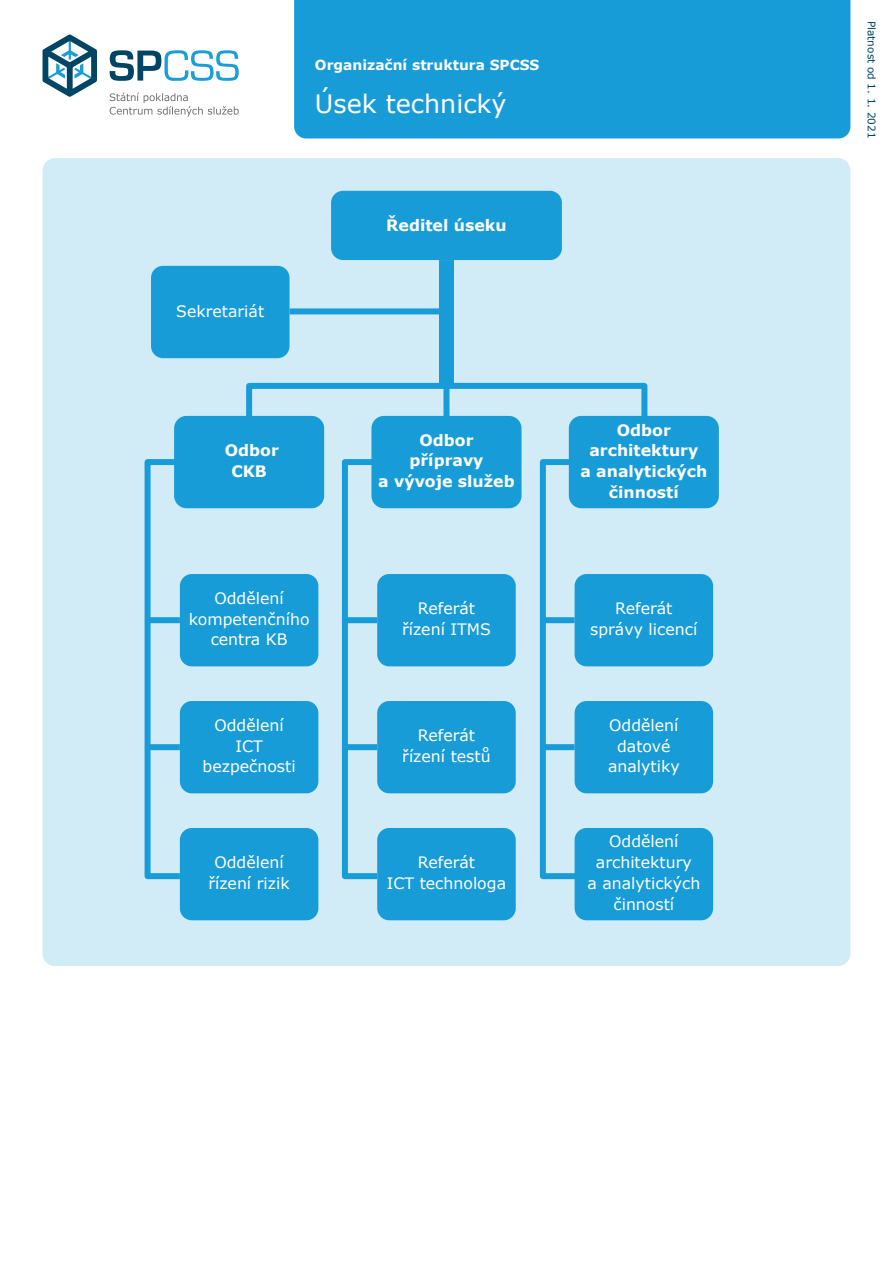
<style>
.page{position:relative;width:893px;height:1263px;background:#fff}
.page>*{position:absolute;margin:0;border:0;box-sizing:border-box;transform-origin:0 0}
.t1{font:25.35px "Verdana";color:#fff}
.t2{font:15.75px/20.7px "Verdana";color:#fff;text-align:center}
.t3{font:700 15.75px/20.7px "Verdana";color:#fff;text-align:center}
.t4{font:700 13.8px "Verdana";color:#fff}
.t5{font:10.5px "Verdana";color:#014663}
</style>
<div class="page">
<div style="left:43px;top:158px;width:807px;height:808px;background:#d1ebf7;border-radius:13px"></div>
<div style="left:294px;top:0;width:556px;height:138px;background:#189cd8"></div>
<div style="left:289px;top:308px;width:162px;height:6px;background:#189cd8"></div>
<div style="left:151px;top:266px;width:138px;height:92px;background:#189cd8;border-radius:12px"></div>
<div style="left:439px;top:260px;width:15px;height:126px;background:#189cd8"></div>
<div style="left:331px;top:191px;width:231px;height:69px;background:#189cd8;border-radius:12px"></div>
<svg style="left:42px;top:35px;width:55px;height:62px"></svg>
<svg style="left:110px;top:93px;width:129px;height:24px"></svg>
<svg style="left:110px;top:50px;width:129px;height:31px"></svg>
<div style="left:569px;top:416px;width:150px;height:92px;background:#189cd8;border-radius:12px"></div>
<div style="left:575px;top:574px;width:138px;height:92px;background:#189cd8;border-radius:12px"></div>
<div style="left:575px;top:701px;width:138px;height:92px;background:#189cd8;border-radius:12px"></div>
<div style="left:575px;top:828px;width:138px;height:92px;background:#189cd8;border-radius:12px"></div>
<svg style="left:243px;top:382px;width:407px;height:500px"></svg>
<div style="left:345px;top:617px;width:32px;height:6px;background:#189cd8"></div>
<div style="left:345px;top:744px;width:32px;height:6px;background:#189cd8"></div>
<div style="left:377px;top:574px;width:139px;height:92px;background:#189cd8;border-radius:12px"></div>
<div style="left:377px;top:701px;width:139px;height:92px;background:#189cd8;border-radius:12px"></div>
<div style="left:377px;top:828px;width:139px;height:92px;background:#189cd8;border-radius:12px"></div>
<div style="left:180px;top:828px;width:138px;height:92px;background:#189cd8;border-radius:12px"></div>
<svg style="left:144px;top:459px;width:42px;height:423px"></svg>
<div style="left:148px;top:617px;width:32px;height:6px;background:#189cd8"></div>
<div style="left:180px;top:574px;width:138px;height:92px;background:#189cd8;border-radius:12px"></div>
<div style="left:180px;top:701px;width:138px;height:92px;background:#189cd8;border-radius:12px"></div>
<div style="left:174px;top:416px;width:150px;height:92px;background:#189cd8;border-radius:12px"></div>
<div style="left:148px;top:744px;width:32px;height:6px;background:#189cd8"></div>
<p class="t4" style="left:315px;top:56px;width:226px">Organizační struktura SPCSS</p>
<h1 class="t1" style="left:315px;top:86px;width:193px">Úsek technický</h1>
<p class="t2" style="left:176px;top:300px;width:89px">Sekretariát</p>
<p class="t3" style="left:225px;top:440px;width:56px">Odbor<br>CKB</p>
<p class="t2" style="left:189px;top:588px;width:122px">Oddělení kompetenčního centra KB</p>
<p class="t2" style="left:203px;top:714px;width:95px">Oddělení<br>ICT bezpečnosti</p>
<p class="t2" style="left:208px;top:852px;width:83px">Oddělení řízení rizik</p>
<p class="t3" style="left:386px;top:215px;width:122px">Ředitel úseku</p>
<p class="t3" style="left:378px;top:429px;width:138px">Odbor<br>přípravy<br>a vývoje služeb</p>
<p class="t3" style="left:580px;top:419px;width:128px">Odbor architektury<br>a analytických činností</p>
<p class="t2" style="left:402px;top:598px;width:90px">Referát řízení ITMS</p>
<p class="t2" style="left:402px;top:725px;width:90px">Referát řízení testů</p>
<p class="t2" style="left:387px;top:852px;width:121px">Referát<br>ICT technologa</p>
<p class="t2" style="left:590px;top:598px;width:109px">Referát správy licencí</p>
<p class="t2" style="left:608px;top:714px;width:73px">Oddělení datové analytiky</p>
<p class="t2" style="left:587px;top:831px;width:115px">Oddělení architektury<br>a analytických činností</p>
<p class="t5" style="left:879px;top:21px;width:119px;rotate:90deg">Platnost od 1. 1. 2021</p>
</div>
